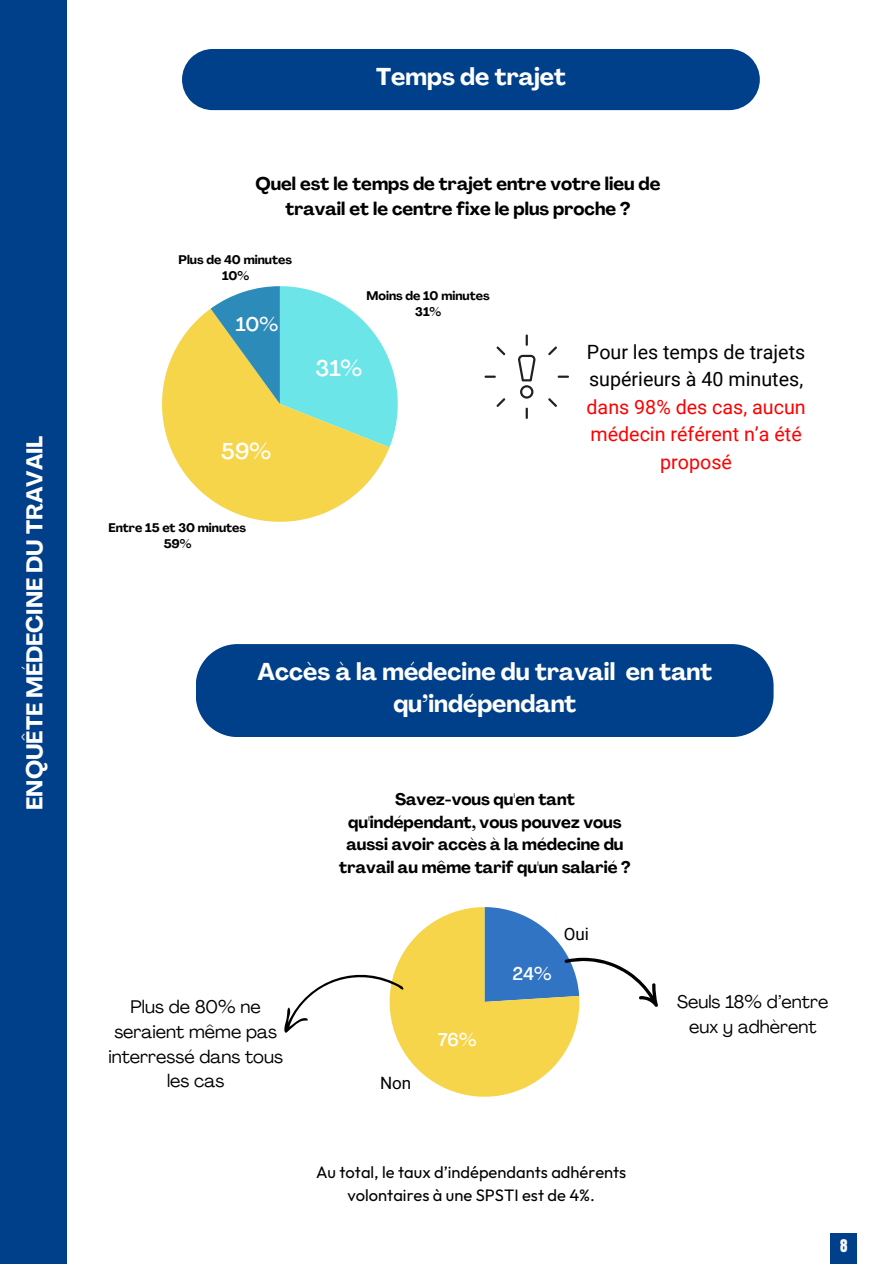
<style>
.page{position:relative;width:894px;height:1264px;background:#fff}
.page>*{position:absolute;margin:0;border:0;box-sizing:border-box;transform-origin:0 0}
.t1{font:700 24px/32.7px "Agrandir";color:#fff;text-align:center}
.t2{font:700 22.5px "Agrandir";color:#fff}
.t3{font:500 22.5px "Agrandir";color:#fff}
.t4{font:19.65px/27.6px "Roboto";color:#fe0000;text-align:center}
.t5{font:19.65px/27.6px "Roboto";color:#000}
.t6{font:500 19.5px "Agrandir";color:#fff}
.t7{font:500 18.15px "Agrandir";color:#fff}
.t8{font:18px/24.8px "Agrandir";color:#000;text-align:center}
.t9{font:700 18px/24.8px "Agrandir";color:#000;text-align:center}
.t10{font:16.95px "Roboto";color:#000}
.t11{font:700 16.5px/22.5px "Agrandir";color:#000;text-align:center}
.t12{font:16.5px/22.5px "Outfit";color:#000;text-align:center}
.t13{font:15px "Anton";color:#f4f6fc}
.t14{font:700 12.3px/16px "Agrandir";color:#000;text-align:center}
.t15{font:7.5px "Agrandir";color:#000}
</style>
<div class="page">
<div style="left:0;top:0;width:66px;height:1263px;background:#003f89"></div>
<div style="left:830px;top:1232px;width:27px;height:31px;background:#003f89"></div>
<div style="left:182px;top:49px;width:577px;height:61px;background:#003f89"></div>
<svg style="left:162px;top:309px;width:227px;height:213px;fill:#f6d54b"></svg>
<svg style="left:210px;top:286px;width:187px;height:161px;background:#9cd6b6"></svg>
<svg style="left:518px;top:355px;width:17px;height:43px"></svg>
<svg style="left:525px;top:334px;width:2px;height:12px"></svg>
<svg style="left:525px;top:407px;width:2px;height:12px"></svg>
<svg style="left:557px;top:375px;width:12px;height:3px"></svg>
<svg style="left:484px;top:375px;width:11px;height:3px"></svg>
<svg style="left:548px;top:398px;width:9px;height:9px"></svg>
<svg style="left:496px;top:346px;width:9px;height:9px"></svg>
<svg style="left:496px;top:398px;width:9px;height:9px"></svg>
<svg style="left:548px;top:346px;width:9px;height:9px"></svg>
<div style="left:196px;top:644px;width:577px;height:93px;background:#003f89"></div>
<svg style="left:284px;top:907px;width:374px;height:189px"></svg>
<h2 class="t2" style="left:21px;top:809px;width:376px;rotate:-90deg">ENQUÊTE MÉDECINE DU TRAVAIL</h2>
<h1 class="t1" style="left:376px;top:60px;width:191px">Temps de trajet</h1>
<p class="t9" style="left:255px;top:172px;width:406px">Quel est le temps de trajet entre votre lieu de travail et le centre fixe le plus proche ?</p>
<p class="t14" style="left:179px;top:252px;width:115px">Plus de 40 minutes<br>10%</p>
<p class="t6" style="left:236px;top:312px;width:44px">10%</p>
<p class="t14" style="left:366px;top:287px;width:124px">Moins de 10 minutes<br>31%</p>
<h2 class="t3" style="left:315px;top:354px;width:48px">31%</h2>
<h2 class="t3" style="left:221px;top:437px;width:51px">59%</h2>
<p class="t14" style="left:109px;top:520px;width:139px">Entre 15 et 30 minutes<br>59%</p>
<p class="t5" style="left:586px;top:337px;width:220px">Pour les temps de trajets supérieurs à 40 minutes,</p>
<p class="t4" style="left:586px;top:392px;width:220px">dans 98% des cas, aucun médecin référent n’a été proposé</p>
<h1 class="t1" style="left:257px;top:655px;width:456px">Accès à la médecine du travail en tant qu’indépendant</h1>
<p class="t11" style="left:339px;top:788px;width:293px">Savez-vous qu'en tant qu'indépendant, vous pouvez vous aussi avoir accès à la médecine du travail au même tarif qu'un salarié ?</p>
<p class="t7" style="left:512px;top:962px;width:41px">24%</p>
<p class="t10" style="left:563px;top:921px;width:27px">Oui</p>
<p class="t8" style="left:108px;top:994px;width:176px">Plus de 80% ne seraient même pas interressé dans tous les cas</p>
<p class="t8" style="left:677px;top:989px;width:153px">Seuls 18% d’entre eux y adhèrent</p>
<p class="t7" style="left:438px;top:1028px;width:40px">76%</p>
<p class="t10" style="left:380px;top:1070px;width:33px">Non</p>
<p class="t15" style="left:401px;top:1081px;width:17px">76%</p>
<p class="t12" style="left:316px;top:1161px;width:311px">Au total, le taux d’indépendants adhérents volontaires à une SPSTI est de 4%.</p>
<p class="t13" style="left:840px;top:1238px;width:9px">8</p>
</div>
